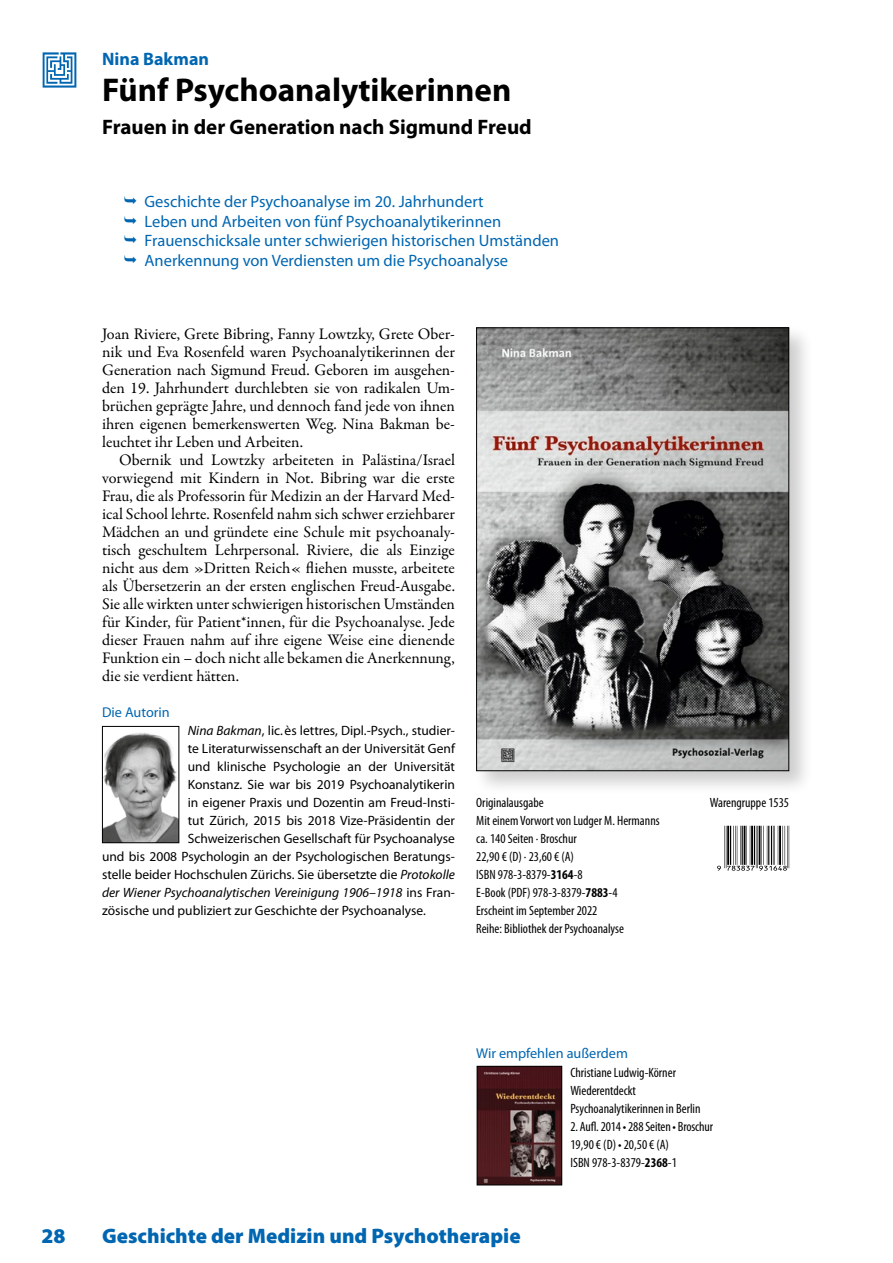
<style>
.page{position:relative;width:893px;height:1263px;background:#fff}
.page>*{position:absolute;margin:0;border:0;box-sizing:border-box;transform-origin:0 0}
.t1{font:45.15px "Ean Bwr P72 Tt";color:#000;scale:1.16 1}
.t2{font:700 33px "Myriad Pro";color:#000}
.t3{font:900 21px "Myriad Pro";color:#0066b1}
.t4{font:700 21px "Myriad Pro";color:#000}
.t5{font:700 18px "Myriad Pro";color:#0066b1}
.t6{font:16.5px/19.5px "Myriad Pro";color:#0066b1}
.t7{font:16.2px/18px "Garamond Premr Pro";letter-spacing:-.005em;color:#000;text-align:justify}
.t8{font:14.25px "Myriad Pro";color:#0066b1}
.t9{font:13.5px "Myriad Pro";color:#000}
.t10{font:condensed 13.5px/18px "Myriad Pro";color:#000}
.t11{font:italic 13.5px "Myriad Pro";color:#000}
.s1{font-style:italic}
.s2{font-style:normal}
.s3{font-weight:700}
</style>
<div class="page">
<svg style="left:43px;top:52px;width:33px;height:36px"></svg>
<img style="left:104px;top:732px;width:73px;height:109px">
<div style="left:102px;top:726px;width:77px;height:117px;border:1px solid #000"></div>
<div style="left:473px;top:324px;width:341px;height:472px;background:#000;opacity:.2"></div>
<img style="left:478px;top:329px;width:309px;height:440px">
<div style="left:476px;top:327px;width:313px;height:444px;border:1px solid #000"></div>
<img style="left:479px;top:1068px;width:81px;height:115px">
<div style="left:477px;top:1066px;width:85px;height:119px;border:1px solid #000"></div>
<p class="t5" style="left:102px;top:47px;width:108px">Nina Bakman</p>
<h2 class="t2" style="left:102px;top:68px;width:411px">Fünf Psychoanalytikerinnen</h2>
<p class="t4" style="left:102px;top:114px;width:431px">Frauen in der Generation nach Sigmund Freud</p>
<p class="t6" style="left:145px;top:192px;width:416px">Geschichte der Psychoanalyse im 20. Jahrhundert<br>Leben und Arbeiten von fünf Psychoanalytikerinnen Frauenschicksale unter schwierigen historischen Umständen Anerkennung von Verdiensten um die Psychoanalyse</p>
<p class="t7" style="left:102px;top:325px;width:354px">Joan Riviere, Grete Bibring, Fanny Lowtzky, Grete Ober&shy;nik und Eva Rosenfeld waren Psychoanalytikerinnen der Generation nach Sigmund Freud. Geboren im ausgehen&shy;den 19. Jahrhundert durchlebten sie von radikalen Um&shy;brüchen geprägte Jahre, und dennoch fand jede von ihnen ihren eigenen bemerkenswerten Weg. Nina Bakman be&shy;leuchtet ihr Leben und Arbeiten.</p>
<p class="t7" style="left:102px;top:451px;width:354px;text-indent:17px">Obernik und Lowtzky arbeiteten in Palästina/Israel vorwiegend mit Kindern in Not. Bibring war die erste Frau, die als Professorin für Medizin an der Harvard Med&shy;ical School lehrte. Rosenfeld nahm sich schwer erziehbarer Mädchen an und gründete eine Schule mit psychoanaly&shy;tisch geschultem Lehrpersonal. Riviere, die als Einzige nicht aus dem »Dritten Reich« fliehen musste, arbeitete als Übersetzerin an der ersten englischen Freud-Ausgabe.<br>Sie alle wirkten unter schwierigen historischen Umständen für Kinder, für Patient*innen, für die Psychoanalyse. Jede dieser Frauen nahm auf ihre eigene Weise eine dienende Funktion ein – doch nicht alle bekamen die Anerkennung, die sie verdient hätten.</p>
<p class="t8" style="left:102px;top:703px;width:69px">Die Autorin</p>
<p class="t9" style="left:188px;top:722px;width:269px"><span class="s1">Nina Bakman</span>, lic. ès lettres, Dipl.-Psych., studier-</p>
<p class="t9" style="left:188px;top:740px;width:269px">te Literaturwissenschaft an der Universität Genf</p>
<p class="t9" style="left:188px;top:758px;width:269px">und klinische Psychologie an der Universität</p>
<p class="t9" style="left:188px;top:776px;width:269px">Konstanz. Sie war bis 2019 Psychoanalytikerin</p>
<p class="t9" style="left:188px;top:794px;width:269px">in eigener Praxis und Dozentin am Freud-Insti-</p>
<p class="t9" style="left:188px;top:812px;width:269px">tut Zürich, 2015 bis 2018 Vize-Präsidentin der</p>
<p class="t9" style="left:188px;top:830px;width:269px">Schweizerischen Gesellschaft für Psychoanalyse</p>
<p class="t9" style="left:102px;top:848px;width:354px">und bis 2008 Psychologin an der Psychologischen Beratungs-</p>
<p class="t9" style="left:102px;top:866px;width:354px">stelle beider Hochschulen Zürichs. Sie übersetzte die <span class="s1">Protokolle</span></p>
<p class="t11" style="left:102px;top:884px;width:354px">der Wiener Psychoanalytischen Vereinigung 1906–1918 <span class="s2">ins Fran-</span></p>
<p class="t9" style="left:102px;top:902px;width:325px">zösische und publiziert zur Geschichte der Psychoanalyse.</p>
<p class="t10" style="left:476px;top:793px;width:185px">Originalausgabe<br>Mit einem Vorwort von Ludger M. Hermanns ca. 140 Seiten · Broschur<br>22,90 € (D) · 23,60 € (A)<br>ISBN 978-3-8379-<span class="s3">3164</span>-8<br>E-Book (PDF) 978-3-8379-<span class="s3">7883</span>-4<br>Erscheint im September 2022<br>Reihe: Bibliothek der Psychoanalyse</p>
<p class="t10" style="left:710px;top:793px;width:81px">Warengruppe 1535</p>
<h1 class="t1" style="left:709px;top:826px;width:70px">,!7ID8D7-jdbgei!</h1>
<p class="t8" style="left:476px;top:1044px;width:153px">Wir empfehlen außerdem</p>
<p class="t10" style="left:570px;top:1063px;width:132px">Christiane Ludwig-Körner<br>Wiederentdeckt<br>Psychoanalytikerinnen in Berlin</p>
<p class="t10" style="left:570px;top:1117px;width:144px">2. Aufl. 2014 • 288 Seiten • Broschur<br>19,90 € (D) • 20,50 € (A)<br>ISBN 978-3-8379-<span class="s3">2368</span>-1</p>
<p class="t3" style="left:41px;top:1221px;width:26px">28</p>
<p class="t3" style="left:102px;top:1221px;width:420px">Geschichte der Medizin und Psychotherapie</p>
</div>
